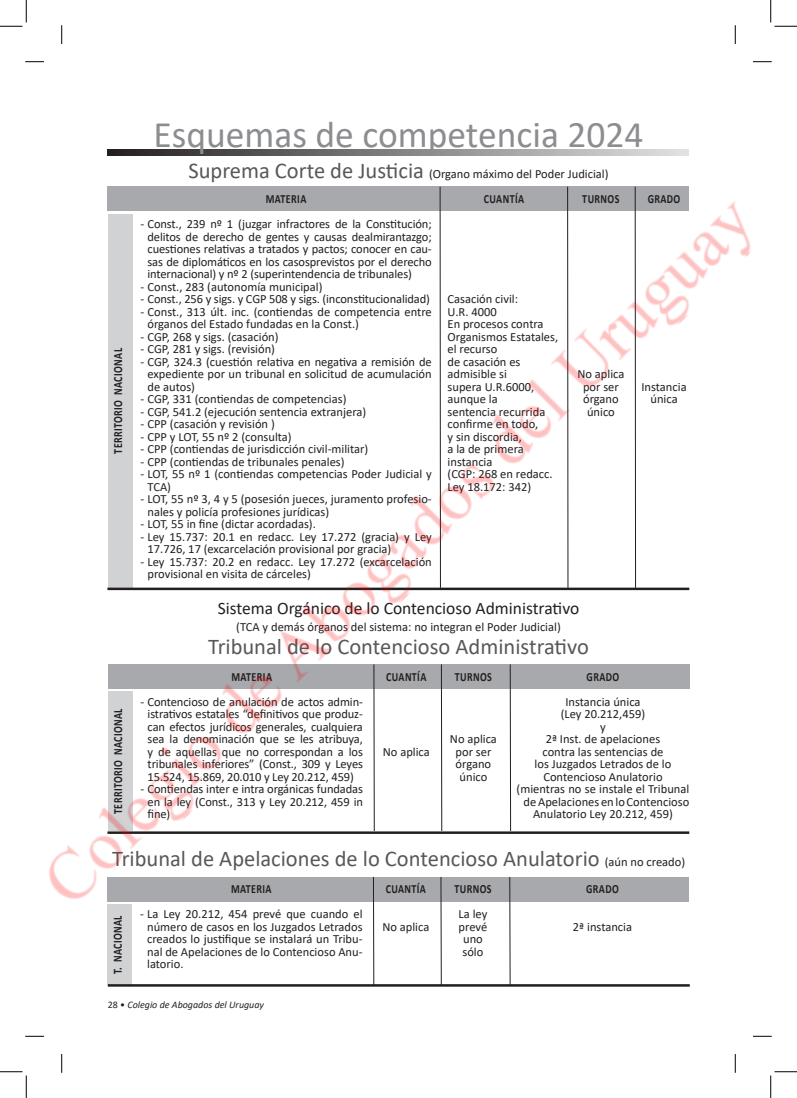
<style>
.page{position:relative;width:797px;height:1098px;background:#fff}
.page>*{position:absolute;margin:0;border:0;box-sizing:border-box;transform-origin:0 0}
.t1{font:37.5px "Calibri";color:#8b8d90}
.t2{font:22.5px "Calibri";color:#57585a}
.t3{font:17.5px "Calibri";color:#231f20}
.t4{font:12.5px/12.5px "Calibri";color:#231f20}
.t5{font:700 12.5px "Calibri";letter-spacing:.04em;color:#231f20;scale:.8 1}
.t6{font:italic 10px "Calibri";color:#231f20}
.s1{font-size:22.5px;color:#57585a}
.s2{font-weight:700}
.s3{font-size:12.5px;color:#231f20}
.s4{font-style:normal}
</style>
<div class="page">
<svg style="left:108px;top:149px;width:581px;height:7px;background:#828081"></svg>
<div style="left:107px;top:904px;width:25px;height:81px;background:#d1d2d4"></div>
<hr style="left:373px;top:877px;width:1px;height:108px;background:#231f20">
<hr style="left:440px;top:877px;width:1px;height:108px;background:#231f20">
<hr style="left:509px;top:877px;width:1px;height:108px;background:#231f20">
<hr style="left:108px;top:984px;width:581px;height:2px;background:#231f20">
<svg style="left:25px;top:61px;width:19px;height:1px"></svg>
<svg style="left:753px;top:61px;width:18px;height:1px"></svg>
<svg style="left:25px;top:1035px;width:19px;height:2px"></svg>
<svg style="left:753px;top:1035px;width:18px;height:2px"></svg>
<svg style="left:61px;top:25px;width:1px;height:19px"></svg>
<svg style="left:61px;top:1054px;width:1px;height:19px"></svg>
<svg style="left:734px;top:25px;width:2px;height:19px"></svg>
<svg style="left:734px;top:1054px;width:2px;height:19px"></svg>
<svg style="left:0;top:0;width:27px;height:27px"></svg>
<svg style="left:0;top:1071px;width:27px;height:27px"></svg>
<svg style="left:770px;top:0;width:27px;height:27px"></svg>
<svg style="left:770px;top:1071px;width:27px;height:27px"></svg>
<img style="left:49px;top:186px;width:702px;height:732px">
<p class="t5" style="left:109px;top:454px;width:133px;rotate:-90deg">TERRITORIO NACIONAL</p>
<h1 class="t1" style="left:153px;top:108px;width:491px">Esquemas de competencia 2024</h1>
<p class="t4" style="left:266px;top:161px;width:344px;line-height:25.4px;text-indent:-77px"><span class="s1">Suprema Corte de Justicia</span> (Organo máximo del Poder Judicial)<br><span class="s2">MATERIA</span></p>
<p class="t4" style="left:147px;top:217px;width:286px;text-align:justify;text-indent:-7px">- Const., 239 nº 1 (juzgar infractores de la Constitución; delitos de derecho de gentes y causas dealmirantazgo; cuestiones relativas a tratados y pactos; conocer en cau&shy;sas de diplomáticos en los casosprevistos por el derecho internacional) y nº 2 (superintendencia de tribunales)</p>
<p class="t4" style="left:140px;top:280px;width:183px">- Const., 283 (autonomía municipal)</p>
<p class="t4" style="left:140px;top:292px;width:291px">- Const., 256 y sigs. y CGP 508 y sigs. (inconstitucionalidad)</p>
<p class="t4" style="left:147px;top:305px;width:286px;text-indent:-7px">- Const., 313 últ. inc. (contiendas de competencia entre órganos del Estado fundadas en la Const.)</p>
<p class="t4" style="left:140px;top:330px;width:140px">- CGP, 268 y sigs. (casación)</p>
<p class="t4" style="left:140px;top:342px;width:136px">- CGP, 281 y sigs. (revisión)</p>
<p class="t4" style="left:147px;top:355px;width:286px;text-align:justify;text-indent:-7px">- CGP, 324.3 (cuestión relativa en negativa a remisión de expediente por un tribunal en solicitud de acumulación de autos)</p>
<p class="t4" style="left:140px;top:392px;width:207px">- CGP, 331 (contiendas de competencias)</p>
<p class="t4" style="left:140px;top:405px;width:227px">- CGP, 541.2 (ejecución sentencia extranjera)</p>
<p class="t4" style="left:140px;top:417px;width:136px">- CPP (casación y revisión )</p>
<p class="t4" style="left:140px;top:430px;width:153px">- CPP y LOT, 55 nº 2 (consulta)</p>
<p class="t4" style="left:140px;top:442px;width:229px">- CPP (contiendas de jurisdicción civil-militar)</p>
<p class="t4" style="left:140px;top:455px;width:206px">- CPP (contiendas de tribunales penales)</p>
<p class="t4" style="left:147px;top:467px;width:286px;text-indent:-7px">- LOT, 55 nº 1 (contiendas competencias Poder Judicial y<br>TCA)</p>
<p class="t4" style="left:147px;top:492px;width:286px;text-indent:-7px">- LOT, 55 nº 3, 4 y 5 (posesión jueces, juramento profesio&shy;nales y policía profesiones jurídicas)</p>
<p class="t4" style="left:140px;top:517px;width:177px">- LOT, 55 in fine (dictar acordadas).</p>
<p class="t4" style="left:147px;top:530px;width:286px;text-indent:-7px">- Ley 15.737: 20.1 en redacc. Ley 17.272 (gracia) y Ley<br>17.726, 17 (excarcelación provisional por gracia)</p>
<p class="t4" style="left:147px;top:555px;width:286px;text-indent:-7px">- Ley 15.737: 20.2 en redacc. Ley 17.272 (excarcelación provisional en visita de cárceles)</p>
<p class="t5" style="left:484px;top:190px;width:52px">CUANTÍA</p>
<p class="t5" style="left:582px;top:190px;width:48px">TURNOS</p>
<p class="t5" style="left:647px;top:190px;width:42px">GRADO</p>
<p class="t4" style="left:447px;top:292px;width:112px">Casación civil:<br>U.R. 4000<br>En procesos contra<br>Organismos Estatales, el recurso<br>de casación es admisible si<br>supera U.R.6000, aunque la<br>sentencia recurrida confirme en todo,<br>y sin discordia,<br>a la de primera instancia<br>(CGP: 268 en redacc.<br>Ley 18.172: 342)</p>
<p class="t4" style="left:577px;top:367px;width:48px;text-align:center">No aplica por ser órgano único</p>
<p class="t4" style="left:641px;top:380px;width:47px;text-align:center">Instancia única</p>
<h3 class="t3" style="left:218px;top:596px;width:363px">Sistema Orgánico de lo Contencioso Administrativo</h3>
<p class="t4" style="left:236px;top:620px;width:326px">(TCA y demás órganos del sistema: no integran el Poder Judicial)</p>
<h2 class="t2" style="left:208px;top:631px;width:382px">Tribunal de lo Contencioso Administrativo</h2>
<p class="t5" style="left:231px;top:668px;width:52px">MATERIA</p>
<p class="t4" style="left:140px;top:695px;width:224px;text-align:center">- Contencioso de anulación de actos admin&shy;istrativos estatales “definitivos que produz&shy;can efectos jurídicos generales, cualquiera sea la denominación que se les atribuya, y de aquellas que no correspondan a los tribunales inferiores” (Const., 309 y Leyes 15.524, 15.869, 20.010 y Ley 20.212, 459)</p>
<p class="t4" style="left:148px;top:783px;width:217px;text-align:justify;text-indent:-7px">- Contiendas inter e intra orgánicas fundadas en la ley (Const., 313 y Ley 20.212, 459 in fine)</p>
<p class="t5" style="left:386px;top:668px;width:52px">CUANTÍA</p>
<p class="t5" style="left:455px;top:668px;width:48px">TURNOS</p>
<p class="t5" style="left:586px;top:668px;width:42px">GRADO</p>
<p class="t4" style="left:516px;top:695px;width:174px;text-align:center">Instancia única<br>(Ley 20.212,459)<br>y<br>2ª Inst. de apelaciones<br>contra las sentencias de<br>los Juzgados Letrados de lo<br>Contencioso Anulatorio<br>(mientras no se instale el Tribunal de Apelaciones en lo Contencioso<br>Anulatorio Ley 20.212, 459)</p>
<p class="t5" style="left:109px;top:814px;width:133px;rotate:-90deg">TERRITORIO NACIONAL</p>
<h2 class="t2" style="left:112px;top:842px;width:574px">Tribunal de Apelaciones de lo Contencioso Anulatorio <span class="s3">(aún no creado)</span></h2>
<p class="t5" style="left:231px;top:880px;width:52px">MATERIA</p>
<p class="t4" style="left:147px;top:908px;width:217px;text-align:justify;text-indent:-7px">- La Ley 20.212, 454 prevé que cuando el número de casos en los Juzgados Letrados creados lo justifique se instalará un Tribu&shy;nal de Apelaciones de lo Contencioso Anu&shy;latorio.</p>
<p class="t4" style="left:450px;top:733px;width:48px;text-align:center">No aplica por ser órgano único</p>
<p class="t4" style="left:383px;top:745px;width:48px">No aplica</p>
<p class="t5" style="left:386px;top:880px;width:52px">CUANTÍA</p>
<p class="t4" style="left:382px;top:920px;width:48px">No aplica</p>
<p class="t5" style="left:454px;top:880px;width:48px">TURNOS</p>
<p class="t4" style="left:458px;top:908px;width:30px;text-align:center">La ley prevé uno sólo</p>
<p class="t5" style="left:586px;top:880px;width:42px">GRADO</p>
<p class="t4" style="left:573px;top:920px;width:61px">2ª instancia</p>
<p class="t5" style="left:109px;top:974px;width:75px;rotate:-90deg">T. NACIONAL</p>
<p class="t6" style="left:108px;top:998px;width:158px"><span class="s4">28 •</span> Colegio de Abogados del Uruguay</p>
</div>
